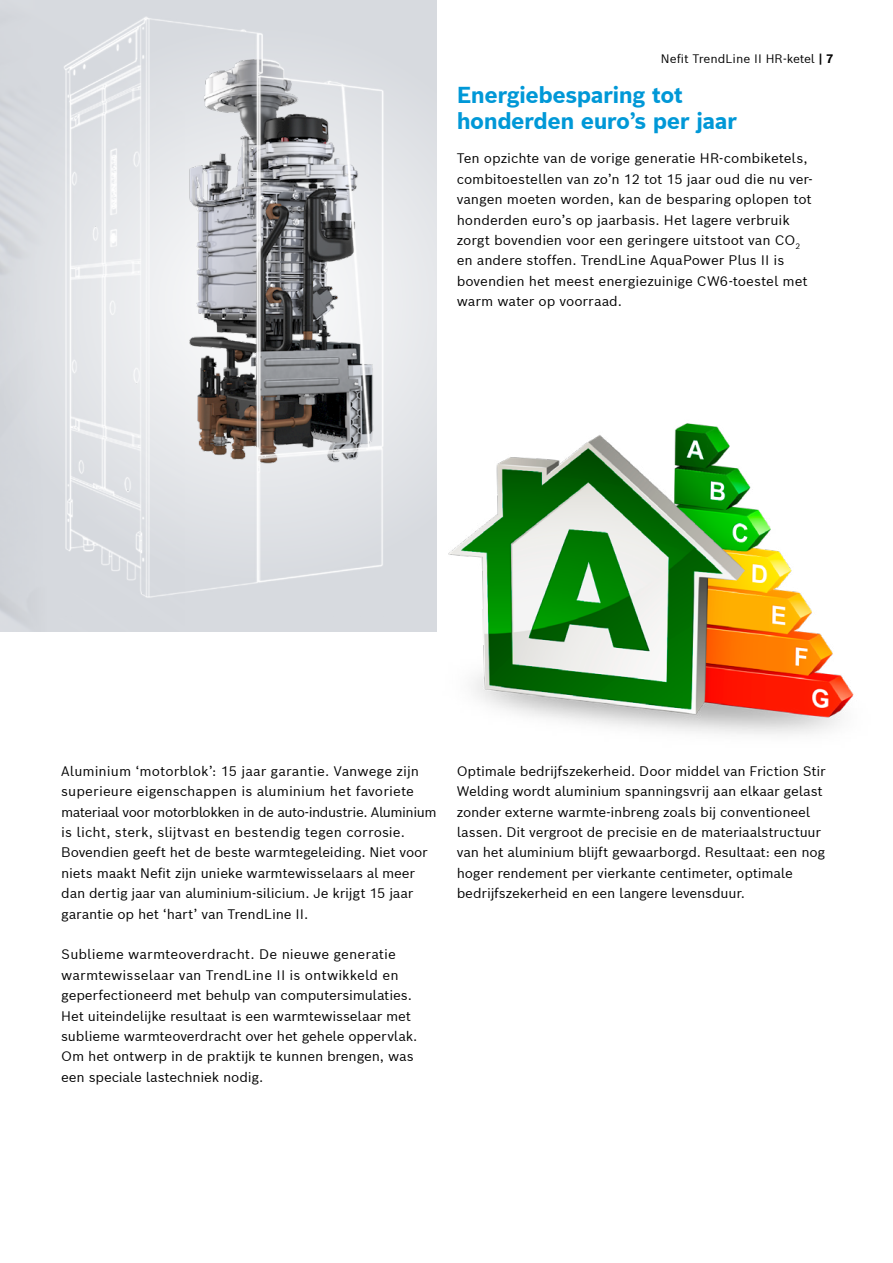
<style>
.page{position:relative;width:893px;height:1263px;background:#fff}
.page>*{position:absolute;margin:0;border:0;box-sizing:border-box;transform-origin:0 0}
.t1{font:700 22.5px/25.5px "Bosch Sans";letter-spacing:-.02em;color:#0098d7}
.t2{font:13.5px/20.4px "Bosch Sans";letter-spacing:-.01em;color:#000}
.t3{font:12px "Bosch Sans";color:#000}
.s1{font-weight:700}
</style>
<div class="page">
<img style="left:436px;top:423px;width:418px;height:311px">
<svg style="left:436px;top:24px;width:104px;height:559px"></svg>
<img style="left:0;top:0;width:436px;height:616px">
<p class="t3" style="left:661px;top:51px;width:174px">Nefit TrendLine II HR-ketel <span class="s1">| 7</span></p>
<h1 class="t1" style="left:457px;top:82px;width:282px">Energiebesparing tot honderden euro’s per jaar</h1>
<p class="t2" style="left:457px;top:148px;width:357px">Ten opzichte van de vorige generatie HR-combiketels, combitoestellen van zo’n 12 tot 15 jaar oud die nu ver&shy;vangen moeten worden, kan de besparing oplopen tot honderden euro’s op jaarbasis. Het lagere verbruik zorgt bovendien voor een geringere uitstoot van CO<sub>2 </sub>en andere stoffen. TrendLine AquaPower Plus II is bovendien het meest energiezuinige CW6-toestel met warm water op voorraad.</p>
<p class="t2" style="left:61px;top:760px;width:377px">Aluminium ‘motorblok’: 15 jaar garantie. Vanwege zijn superieure eigenschappen is aluminium het favoriete materiaal voor motorblokken in de auto-industrie. Aluminium is licht, sterk, slijtvast en bestendig tegen corrosie.<br>Bovendien geeft het de beste warmtegeleiding. Niet voor niets maakt Nefit zijn unieke warmtewisselaars al meer dan dertig jaar van aluminium-silicium. Je krijgt 15 jaar garantie op het ‘hart’ van TrendLine II.</p>
<p class="t2" style="left:61px;top:944px;width:358px">Sublieme warmteoverdracht. De nieuwe generatie warmtewisselaar van TrendLine II is ontwikkeld en geperfectioneerd met behulp van computersimulaties.<br>Het uiteindelijke resultaat is een warmtewisselaar met sublieme warmteoverdracht over het gehele oppervlak.<br>Om het ontwerp in de praktijk te kunnen brengen, was een speciale lastechniek nodig.</p>
<p class="t2" style="left:457px;top:760px;width:371px">Optimale bedrijfszekerheid. Door middel van Friction Stir Welding wordt aluminium spanningsvrij aan elkaar gelast zonder externe warmte-inbreng zoals bij conventioneel lassen. Dit vergroot de precisie en de materiaalstructuur van het aluminium blijft gewaarborgd. Resultaat: een nog hoger rendement per vierkante centimeter, optimale bedrijfszekerheid en een langere levensduur.</p>
</div>
